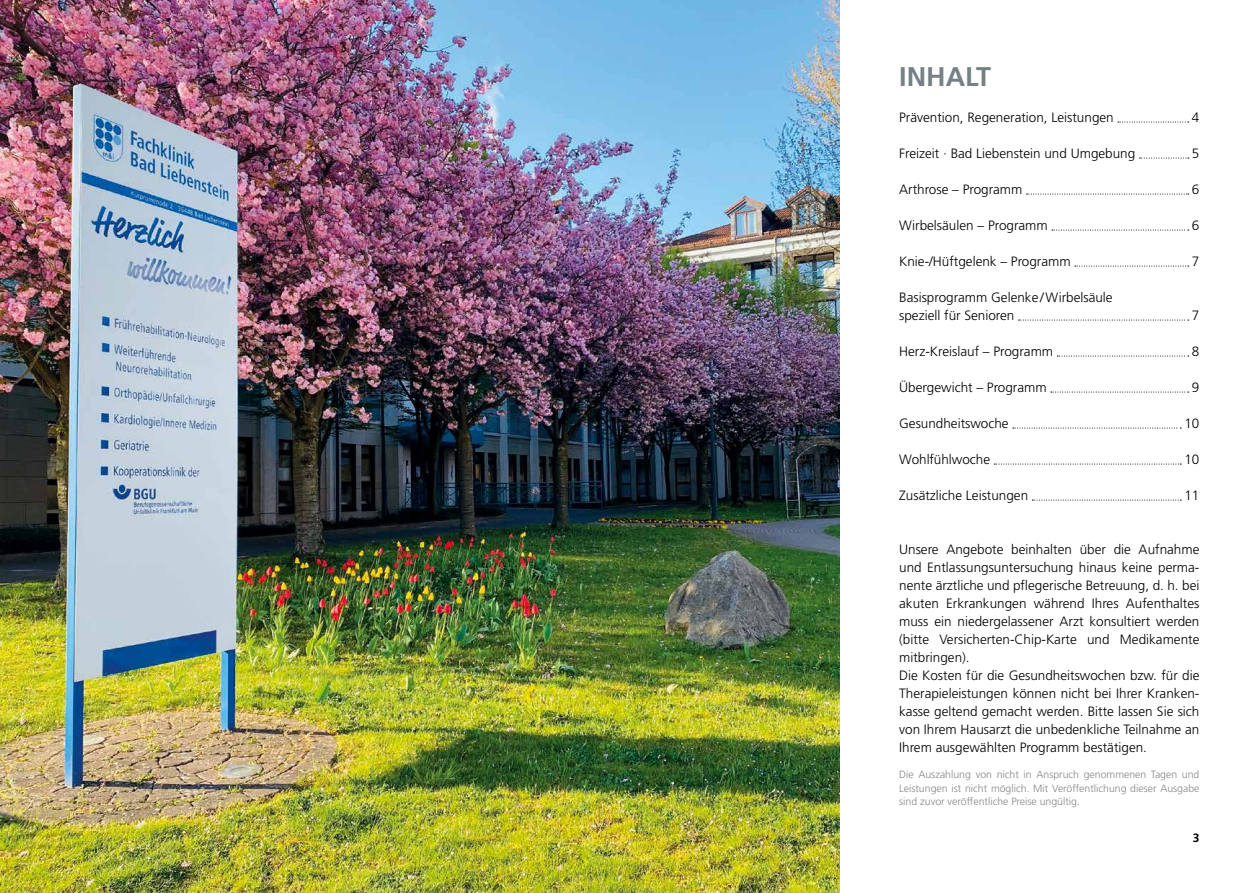
<style>
.page{position:relative;width:1259px;height:893px;background:#fff}
.page>*{position:absolute;margin:0;border:0;box-sizing:border-box;transform-origin:0 0}
.t1{font:700 27px "Frutiger LT Pro";color:#768085}
.t2{font:300 13.5px/18px "Frutiger LT Pro";color:#000}
.t3{font:700 12px "Frutiger LT Pro";color:#000}
.t4{font:300 10.5px/13.5px "Frutiger LT Pro";color:#868786;text-align:justify}
</style>
<div class="page">
<img style="left:0;top:0;width:839px;height:893px">
<svg style="left:1118px;top:122px;width:70px;height:1px"></svg>
<svg style="left:1139px;top:158px;width:49px;height:1px"></svg>
<svg style="left:1026px;top:194px;width:162px;height:1px"></svg>
<svg style="left:1052px;top:230px;width:136px;height:1px"></svg>
<svg style="left:1075px;top:266px;width:113px;height:1px"></svg>
<svg style="left:1018px;top:320px;width:170px;height:1px"></svg>
<svg style="left:1057px;top:356px;width:131px;height:1px"></svg>
<svg style="left:1051px;top:392px;width:137px;height:1px"></svg>
<svg style="left:1013px;top:428px;width:168px;height:1px"></svg>
<svg style="left:994px;top:464px;width:187px;height:1px"></svg>
<svg style="left:1032px;top:500px;width:149px;height:1px"></svg>
<h1 class="t1" style="left:899px;top:61px;width:94px">INHALT</h1>
<p class="t2" style="left:899px;top:108px;width:216px">Prävention, Regeneration, Leistungen</p>
<p class="t2" style="left:1192px;top:108px;width:9px">4</p>
<p class="t2" style="left:899px;top:144px;width:238px">Freizeit · Bad Liebenstein und Umgebung</p>
<p class="t2" style="left:1192px;top:144px;width:9px">5</p>
<p class="t2" style="left:899px;top:180px;width:125px">Arthrose – Programm</p>
<p class="t2" style="left:1192px;top:180px;width:9px">6</p>
<p class="t2" style="left:899px;top:216px;width:150px">Wirbelsäulen – Programm</p>
<p class="t2" style="left:1192px;top:216px;width:9px">6</p>
<p class="t2" style="left:899px;top:252px;width:173px">Knie-/Hüftgelenk – Programm</p>
<p class="t2" style="left:1192px;top:252px;width:9px">7</p>
<p class="t2" style="left:899px;top:288px;width:215px">Basisprogramm Gelenke/Wirbelsäule speziell für Senioren</p>
<p class="t2" style="left:1192px;top:306px;width:9px">7</p>
<p class="t2" style="left:899px;top:342px;width:155px">Herz-Kreislauf – Programm</p>
<p class="t2" style="left:1192px;top:342px;width:9px">8</p>
<p class="t2" style="left:899px;top:378px;width:149px">Übergewicht – Programm</p>
<p class="t2" style="left:1192px;top:378px;width:9px">9</p>
<p class="t2" style="left:899px;top:414px;width:111px">Gesundheitswoche</p>
<p class="t2" style="left:1184px;top:414px;width:17px">10</p>
<p class="t2" style="left:899px;top:450px;width:93px">Wohlfühlwoche</p>
<p class="t2" style="left:1184px;top:450px;width:17px">10</p>
<p class="t2" style="left:899px;top:486px;width:131px">Zusätzliche Leistungen</p>
<p class="t2" style="left:1184px;top:486px;width:17px">11</p>
<p class="t2" style="left:899px;top:540px;width:302px">Unsere Angebote beinhalten über die Aufnahme und Entlassungsuntersuchung hinaus keine perma&shy;nente ärztliche und pflegerische Betreuung, d. h. bei akuten Erkrankungen während Ihres Aufenthaltes muss ein niedergelassener Arzt konsultiert werden (bitte Versicherten-Chip-Karte und Medikamente mitbringen).<br>Die Kosten für die Gesundheitswochen bzw. für die Therapieleistungen können nicht bei Ihrer Kranken&shy;kasse geltend gemacht werden. Bitte lassen Sie sich von Ihrem Hausarzt die unbedenkliche Teilnahme an Ihrem ausgewählten Programm bestätigen.</p>
<p class="t4" style="left:899px;top:768px;width:302px">Die Auszahlung von nicht in Anspruch genommenen Tagen und Leistungen ist nicht möglich. Mit Veröffentlichung dieser Ausgabe sind zuvor veröffentliche Preise ungültig.</p>
<p class="t3" style="left:1192px;top:831px;width:8px">3</p>
</div>
